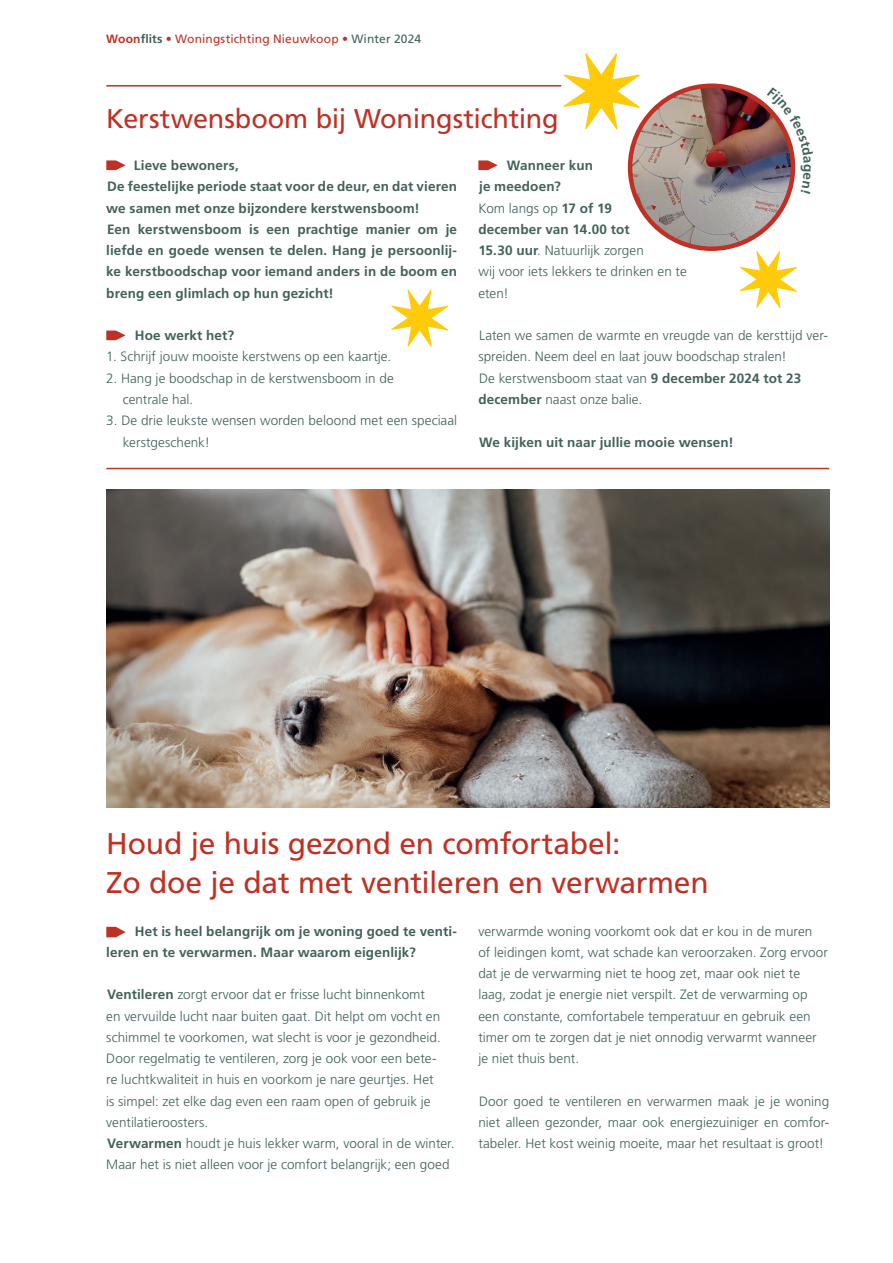
<style>
.page{position:relative;width:893px;height:1263px;background:#fff}
.page>*{position:absolute;margin:0;border:0;box-sizing:border-box;transform-origin:0 0}
.t1{font:30px/39px "Frutiger";letter-spacing:-.01em;color:#c03125}
.t2{font:27px "Frutiger";letter-spacing:-.005em;color:#c03125}
.t3{font:300 13.5px/21.3px "Frutiger";letter-spacing:.005em;color:#426158}
.t4{font:700 13.5px/21.3px "Frutiger";letter-spacing:.01em;color:#426158}
.t5{font:12px "Frutiger";letter-spacing:.01em;color:#c03125}
.s1{font-weight:700}
.s2{font-weight:700;color:#426158}
.s3{color:#426158}
</style>
<div class="page">
<hr style="left:106px;top:85px;width:455px;height:2px;background:#c03125">
<hr style="left:106px;top:468px;width:723px;height:1px;background:#c03125">
<svg style="left:106px;top:331px;width:20px;height:9px"></svg>
<svg style="left:106px;top:927px;width:20px;height:10px"></svg>
<svg style="left:478px;top:160px;width:20px;height:10px"></svg>
<svg style="left:106px;top:160px;width:20px;height:10px"></svg>
<img style="left:630px;top:86px;width:163px;height:163px;border-radius:81px">
<div style="left:628px;top:84px;width:167px;height:167px;border:4px solid #c03125;border-radius:50%"></div>
<svg style="left:563px;top:53px;width:77px;height:76px"></svg>
<svg style="left:391px;top:290px;width:57px;height:57px"></svg>
<svg style="left:740px;top:251px;width:57px;height:57px"></svg>
<img style="left:106px;top:489px;width:723px;height:319px">
<svg style="left:767px;top:104px;width:29px;height:59px"></svg>
<p class="t5" style="left:106px;top:31px;width:316px"><span class="s1">Woon</span><span class="s2">flits</span> • Woningstichting Nieuwkoop • <span class="s3">Winter 2024</span></p>
<h2 class="t2" style="left:106px;top:102px;width:454px">Kerstwensboom bij Woningstichting</h2>
<p class="t4" style="left:106px;top:155px;width:352px;text-indent:28px">Lieve bewoners,<br>De feestelijke periode staat voor de deur, en dat vieren we samen met onze bijzondere kerstwensboom!<br>Een kerstwensboom is een prachtige manier om je liefde en goede wensen te delen. Hang je persoonlij&shy;ke kerstboodschap voor iemand anders in de boom en breng een glimlach op hun gezicht!</p>
<p class="t4" style="left:135px;top:325px;width:101px">Hoe werkt het?</p>
<p class="t3" style="left:106px;top:346px;width:286px">1. Schrijf jouw mooiste kerstwens op een kaartje.</p>
<p class="t3" style="left:123px;top:367px;width:273px;text-indent:-16px">2. Hang je boodschap in de kerstwensboom in de centrale hal.</p>
<p class="t3" style="left:123px;top:410px;width:336px;text-indent:-16px">3. De drie leukste wensen worden beloond met een speciaal kerstgeschenk!</p>
<p class="t3" style="left:478px;top:155px;width:210px;text-indent:28px"><span class="s1">Wanneer kun<br>je meedoen?<br></span>Kom langs op <span class="s1">17 of 19<br>december van 14.00 tot<br>15.30 uur</span>. Natuurlijk zorgen<br>wij voor iets lekkers te drinken en te eten!</p>
<p class="t3" style="left:478px;top:325px;width:351px">Laten we samen de warmte en vreugde van de kersttijd ver&shy;spreiden. Neem deel en laat jouw boodschap stralen!<br>De kerstwensboom staat van <span class="s1">9 december 2024 tot 23 december</span> naast onze balie.</p>
<p class="t4" style="left:479px;top:431px;width:256px">We kijken uit naar jullie mooie wensen!</p>
<p class="t4" style="left:819px;top:164px;width:10px;rotate:90deg">g</p>
<h1 class="t1" style="left:106px;top:824px;width:604px">Houd je huis gezond en comfortabel:<br>Zo doe je dat met ventileren en verwarmen</h1>
<p class="t4" style="left:106px;top:920px;width:352px;text-indent:28px">Het is heel belangrijk om je woning goed te venti&shy;leren en te verwarmen. Maar waarom eigenlijk?</p>
<p class="t3" style="left:106px;top:984px;width:350px"><span class="s1">Ventileren</span> zorgt ervoor dat er frisse lucht binnenkomt<br>en vervuilde lucht naar buiten gaat. Dit helpt om vocht en schimmel te voorkomen, wat slecht is voor je gezondheid.<br>Door regelmatig te ventileren, zorg je ook voor een bete-<br>re luchtkwaliteit in huis en voorkom je nare geurtjes. Het<br>is simpel: zet elke dag even een raam open of gebruik je ventilatieroosters.<br><span class="s1">Verwarmen</span> houdt je huis lekker warm, vooral in de winter.<br>Maar het is niet alleen voor je comfort belangrijk; een goed</p>
<p class="t3" style="left:478px;top:920px;width:351px">verwarmde woning voorkomt ook dat er kou in de muren<br>of leidingen komt, wat schade kan veroorzaken. Zorg ervoor dat je de verwarming niet te hoog zet, maar ook niet te laag, zodat je energie niet verspilt. Zet de verwarming op een constante, comfortabele temperatuur en gebruik een timer om te zorgen dat je niet onnodig verwarmt wanneer je niet thuis bent.</p>
<p class="t3" style="left:478px;top:1090px;width:352px;text-align:justify">Door goed te ventileren en verwarmen maak je je woning niet alleen gezonder, maar ook energiezuiniger en comfor&shy;tabeler. Het kost weinig moeite, maar het resultaat is groot!</p>
</div>
